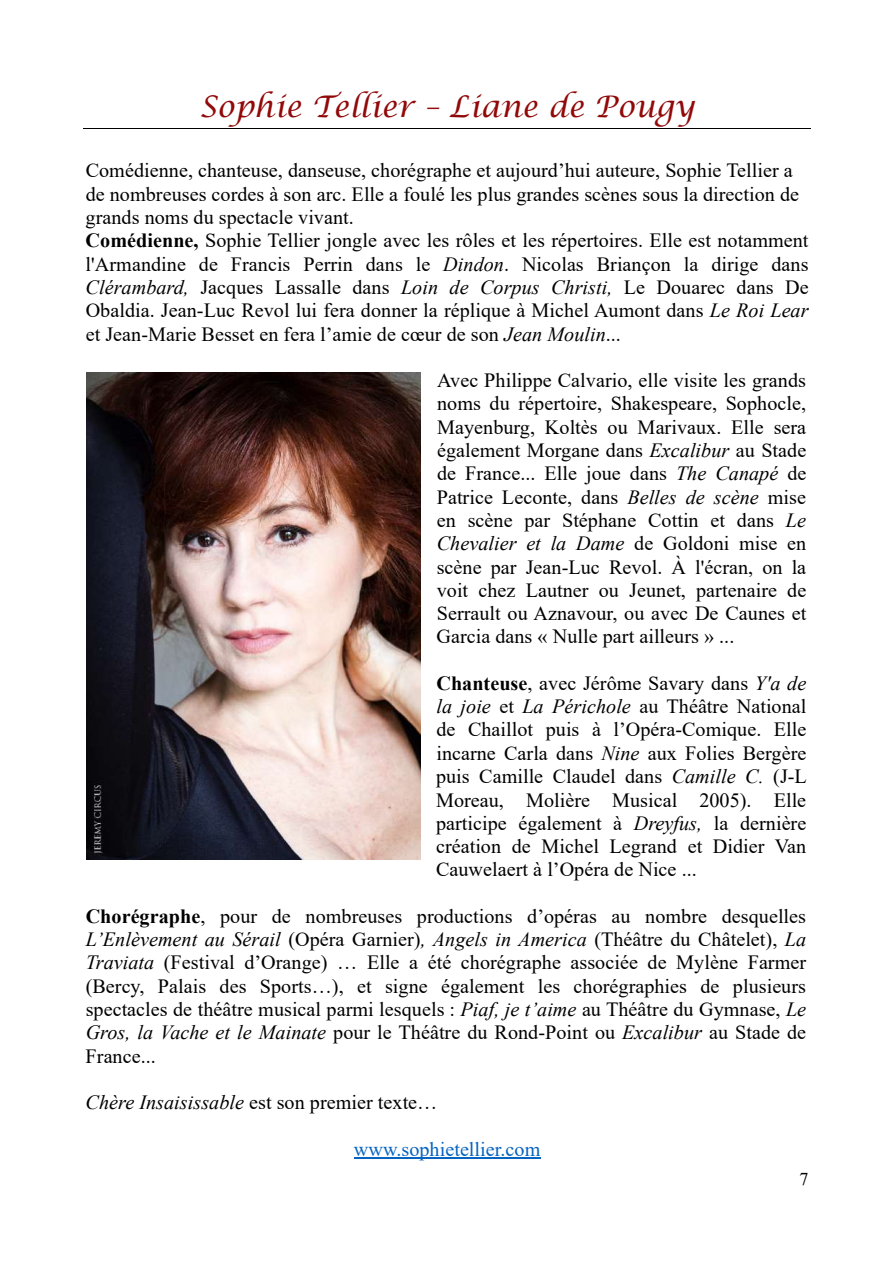
<style>
.page{position:relative;width:893px;height:1263px;background:#fff}
.page>*{position:absolute;margin:0;border:0;box-sizing:border-box;transform-origin:0 0}
.t1{font:italic 29.85px "Lucida Calligraphy";letter-spacing:.005em;color:#910909}
.t2{font:20.1px/23.2px "Times New Roman";color:#000;text-align:justify}
.t3{font:20.1px "Times New Roman";color:#0563c1}
.t4{font:18px "Times New Roman";color:#000}
.s1{font-weight:700}
.s2{font-style:italic}
</style>
<div class="page">
<img style="left:87px;top:372px;width:334px;height:488px">
<hr style="left:84px;top:128px;width:727px;height:1px;background:#000">
<hr style="left:354px;top:1158px;width:186px;height:1px;background:#0563c1">
<p class="t1" style="left:199px;top:88px;width:497px">Sophie Tellier – Liane de Pougy</p>
<p class="t2" style="left:86px;top:158px;width:724px;text-align:left">Comédienne, chanteuse, danseuse, chorégraphe et aujourd’hui auteure, Sophie Tellier a de nombreuses cordes à son arc. Elle a foulé les plus grandes scènes sous la direction de grands noms du spectacle vivant.<br><span class="s1">Comédienne,</span> Sophie Tellier jongle avec les rôles et les répertoires. Elle est notamment l'Armandine de Francis Perrin dans le <span class="s2">Dindon</span>. Nicolas Briançon la dirige dans <span class="s2">Clérambard,</span> Jacques Lassalle dans <span class="s2">Loin de Corpus Christi,</span> Le Douarec dans De Obaldia. Jean-Luc Revol lui fera donner la réplique à Michel Aumont dans <span class="s2">Le Roi Lear </span>et Jean-Marie Besset en fera l’amie de cœur de son <span class="s2">Jean Moulin</span>...</p>
<p class="t2" style="left:436px;top:368px;width:371px">Avec Philippe Calvario, elle visite les grands noms du répertoire, Shakespeare, Sophocle, Mayenburg, Koltès ou Marivaux. Elle sera également Morgane dans <span class="s2">Excalibur</span> au Stade de France... Elle joue dans <span class="s2">The Canapé</span> de Patrice Leconte, dans <span class="s2">Belles de scène</span> mise en scène par Stéphane Cottin et dans <span class="s2">Le Chevalier et la Dame</span> de Goldoni mise en scène par Jean-Luc Revol. À l'écran, on la voit chez Lautner ou Jeunet, partenaire de Serrault ou Aznavour, ou avec De Caunes et Garcia dans « Nulle part ailleurs » ...</p>
<p class="t2" style="left:436px;top:671px;width:372px"><span class="s1">Chanteuse</span>, avec Jérôme Savary dans <span class="s2">Y'a de la joie</span> et <span class="s2">La Périchole</span> au Théâtre National de Chaillot puis à l’Opéra-Comique. Elle incarne Carla dans <span class="s2">Nine</span> aux Folies Bergère puis Camille Claudel dans <span class="s2">Camille C.</span> (J-L Moreau, Molière Musical 2005). Elle participe également à <span class="s2">Dreyfus,</span> la dernière création de Michel Legrand et Didier Van Cauwelaert à l’Opéra de Nice ...</p>
<p class="t2" style="left:86px;top:904px;width:722px"><span class="s1">Chorégraphe</span>, pour de nombreuses productions d’opéras au nombre desquelles <span class="s2">L’Enlèvement au Sérail</span> (Opéra Garnier)<span class="s2">, Angels in America</span> (Théâtre du Châtelet), <span class="s2">La Traviata</span> (Festival d’Orange) … Elle a été chorégraphe associée de Mylène Farmer (Bercy, Palais des Sports…), et signe également les chorégraphies de plusieurs spectacles de théâtre musical parmi lesquels : <span class="s2">Piaf, je t’aime</span> au Théâtre du Gymnase, <span class="s2">Le Gros, la Vache et le Mainate</span> pour le Théâtre du Rond-Point ou <span class="s2">Excalibur</span> au Stade de France...</p>
<p class="t2" style="left:86px;top:1090px;width:353px"><span class="s2">Chère Insaisissable</span> est son premier texte…</p>
<p class="t3" style="left:354px;top:1135px;width:188px">www.sophietellier.com</p>
<p class="t4" style="left:800px;top:1166px;width:10px">7</p>
</div>
